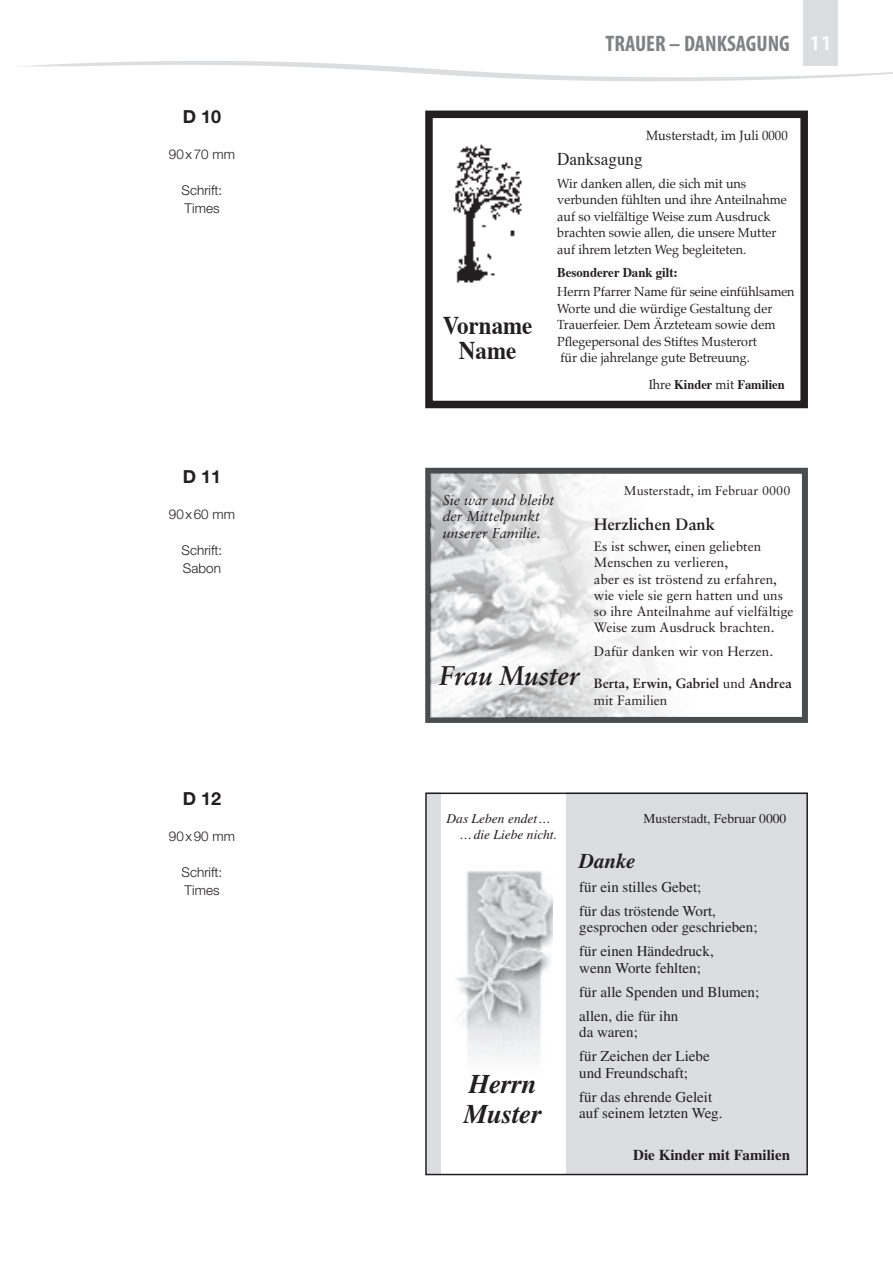
<style>
.page{position:relative;width:893px;height:1263px;background:#fff}
.page>*{position:absolute;margin:0;border:0;box-sizing:border-box;transform-origin:0 0}
.t1{font:italic 700 27px "Times LT Std";letter-spacing:-.01em;color:#231f20}
.t2{font:italic 700 27px "Sabon";color:#231f20;scale:.95 1}
.t3{font:700 25.5px/25.5px "Times";color:#231f20;text-align:center;scale:.9 1}
.t4{font:700 condensed 22.5px "Myriad Pro";color:#808285}
.t5{font:italic 700 21px "Times LT Std";color:#231f20}
.t6{font:600 21px "Myriad Pro";color:#fff}
.t7{font:18px "Times";color:#231f20;scale:.95 1}
.t8{font:700 18px "Helvetica Neue LT Std";color:#231f20}
.t9{font:700 16.5px "Sabon";color:#231f20}
.t10{font:15px/16.5px "Times LT Std";color:#231f20}
.t11{font:700 15px "Times LT Std";color:#231f20}
.t12{font:italic 14.25px/16.5px "Sabon";color:#231f20}
.t13{font:13.5px/16.2px "Sabon";color:#231f20}
.t14{font:300 13.5px/18px "Helvetica Neue LT Std";color:#231f20}
.t15{font:700 13.5px/16.2px "Sabon";color:#231f20}
.t16{font:italic 13.5px "Times LT Std";color:#231f20}
.t17{font:13.5px "Times LT Std";color:#231f20}
.t18{font:13.5px "Palatino";color:#231f20;scale:.95 1}
.t19{font:700 13.5px "Times";color:#231f20;scale:.95 1}
.t20{font:13.2px/16.5px "Palatino";color:#231f20;scale:.95 1}
.t21{font:700 13.2px "Times";color:#231f20;scale:.95 1}
.t22{font:12.75px "Sabon";color:#231f20}
.s1{font-family:"Palatino";font-weight:400}
.s2{font-weight:400}
</style>
<div class="page">
<svg style="left:22px;top:61px;width:871px;height:20px"></svg>
<div style="left:804px;top:0;width:34px;height:65px;background:#dcdddf"></div>
<div style="left:425px;top:468px;width:383px;height:255px;border:6px solid #4b4c4d"></div>
<img style="left:430px;top:473px;width:291px;height:244px">
<div style="left:426px;top:792px;width:15px;height:383px;background:#dcdddf"></div>
<div style="left:566px;top:792px;width:242px;height:382px;background:#dcdddf"></div>
<div style="left:425px;top:792px;width:383px;height:383px;border:2px solid #231f20"></div>
<img style="left:456px;top:871px;width:97px;height:185px">
<div style="left:425px;top:111px;width:383px;height:297px;border:8px solid #231f20"></div>
<div style="left:433px;top:315px;width:110px;height:81px;background:#fff"></div>
<img style="left:453px;top:144px;width:69px;height:139px">
<p class="t8" style="left:183px;top:106px;width:40px">D 10</p>
<p class="t14" style="left:169px;top:145px;width:68px">90x70 mm</p>
<p class="t14" style="left:182px;top:181px;width:42px">Schrift:<br>Times</p>
<p class="t8" style="left:183px;top:466px;width:40px">D 11</p>
<p class="t14" style="left:169px;top:505px;width:68px">90x60 mm</p>
<p class="t14" style="left:182px;top:541px;width:42px">Schrift:<br>Sabon</p>
<p class="t8" style="left:183px;top:788px;width:40px">D 12</p>
<p class="t14" style="left:169px;top:827px;width:68px">90x90 mm</p>
<p class="t14" style="left:182px;top:863px;width:42px">Schrift:<br>Times</p>
<p class="t4" style="left:606px;top:31px;width:186px">TRAUER – DANKSAGUNG</p>
<p class="t6" style="left:809px;top:32px;width:24px">11</p>
<p class="t3" style="left:443px;top:310px;width:101px">Vorname<br>Name</p>
<p class="t18" style="left:646px;top:124px;width:151px">Musterstadt, im Juli 0000</p>
<p class="t7" style="left:557px;top:142px;width:91px">Danksagung</p>
<p class="t20" style="left:557px;top:175px;width:200px">Wir danken allen, die sich mit uns</p>
<p class="t20" style="left:557px;top:191px;width:243px">verbunden fühlten und ihre Anteilnahme auf so vielfältige Weise zum Ausdruck brachten sowie allen, die unsere Mutter auf ihrem letzten Weg begleiteten.</p>
<p class="t19" style="left:557px;top:259px;width:129px">Besonderer Dank gilt:</p>
<p class="t20" style="left:557px;top:284px;width:251px">Herrn Pfarrer Name für seine einfühlsamen Worte und die würdige Gestaltung der Trauerfeier. Dem Ärzteteam sowie dem Pflegepersonal des Stiftes Musterort<br>für die jahrelange gute Betreuung.</p>
<p class="t21" style="left:649px;top:372px;width:145px"><span class="s1">Ihre</span> Kinder <span class="s1">mit</span> Familien</p>
<p class="t12" style="left:443px;top:491px;width:113px">Sie war und bleibt der Mittelpunkt unserer Familie.</p>
<p class="t2" style="left:439px;top:659px;width:148px">Frau Muster</p>
<p class="t22" style="left:624px;top:483px;width:168px">Musterstadt, im Februar 0000</p>
<p class="t9" style="left:594px;top:514px;width:123px">Herzlichen Dank</p>
<p class="t13" style="left:594px;top:538px;width:169px">Es ist schwer, einen geliebten<br>Menschen zu verlieren,</p>
<p class="t13" style="left:594px;top:571px;width:201px">aber es ist tröstend zu erfahren, wie viele sie gern hatten und uns so ihre Anteilnahme auf vielfältige<br>Weise zum Ausdruck brachten.</p>
<p class="t13" style="left:594px;top:643px;width:181px">Dafür danken wir von Herzen.</p>
<p class="t15" style="left:594px;top:675px;width:200px">Berta, Erwin, Gabriel <span class="s2">und</span> Andrea <span class="s2">mit Familien</span></p>
<p class="t16" style="left:446px;top:811px;width:106px">Das Leben endet…</p>
<p class="t16" style="left:460px;top:827px;width:99px">…die Liebe nicht.</p>
<p class="t17" style="left:643px;top:811px;width:144px">Musterstadt, Februar 0000</p>
<p class="t1" style="left:469px;top:1068px;width:69px">Herrn</p>
<p class="t1" style="left:464px;top:1098px;width:80px">Muster</p>
<p class="t5" style="left:579px;top:848px;width:58px">Danke</p>
<p class="t10" style="left:579px;top:878px;width:124px">für ein stilles Gebet;</p>
<p class="t10" style="left:579px;top:902px;width:180px">für das tröstende Wort, gesprochen oder geschrieben;</p>
<p class="t10" style="left:579px;top:943px;width:136px">für einen Händedruck,</p>
<p class="t10" style="left:579px;top:959px;width:123px">wenn Worte fehlten;</p>
<p class="t10" style="left:579px;top:983px;width:181px">für alle Spenden und Blumen;</p>
<p class="t10" style="left:579px;top:1007px;width:101px">allen, die für ihn da waren;</p>
<p class="t10" style="left:579px;top:1048px;width:132px">für Zeichen der Liebe und Freundschaft;</p>
<p class="t10" style="left:579px;top:1088px;width:145px">für das ehrende Geleit auf seinem letzten Weg.</p>
<p class="t11" style="left:633px;top:1146px;width:158px">Die Kinder mit Familien</p>
</div>
